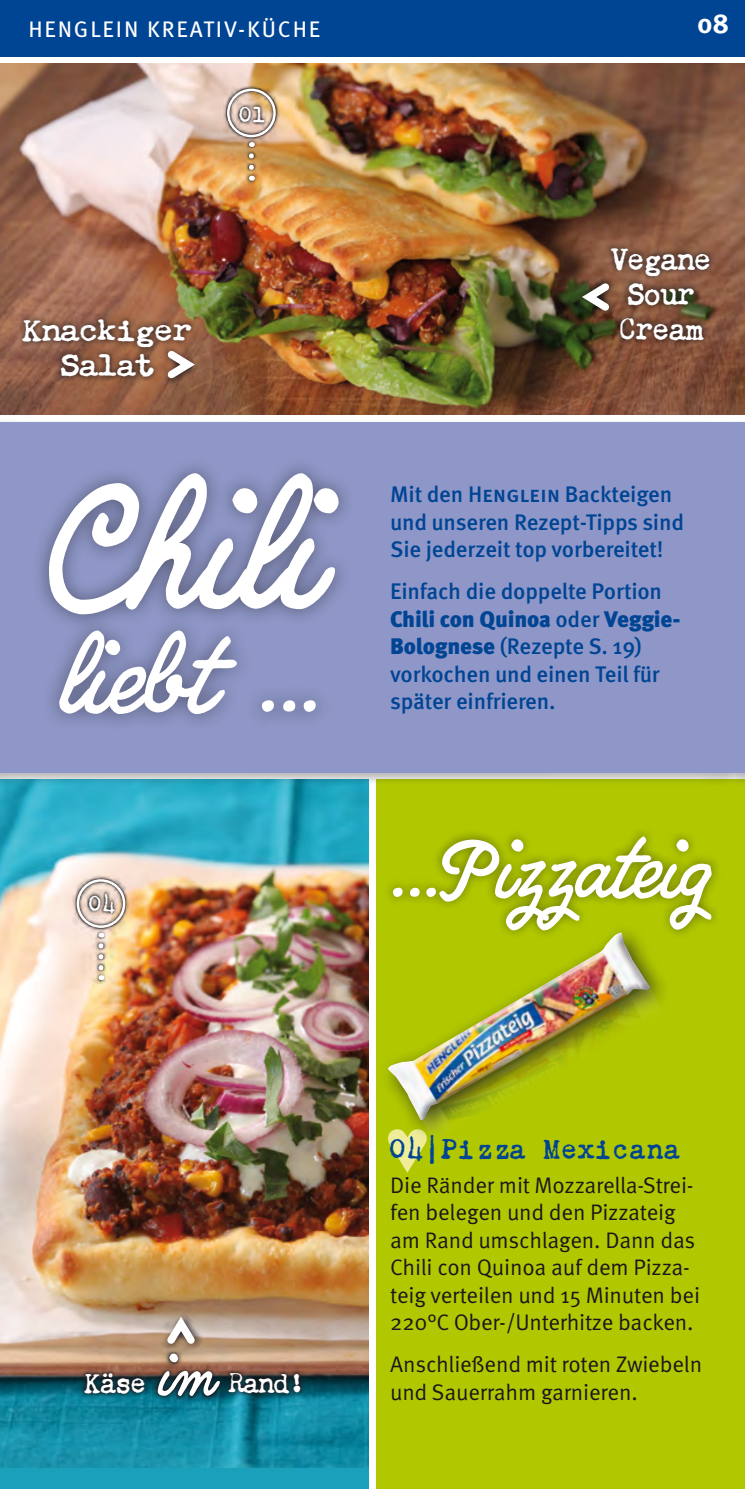
<style>
.page{position:relative;width:745px;height:1489px;background:#fff}
.page>*{position:absolute;margin:0;border:0;box-sizing:border-box;transform-origin:0 0}
.Fliesstext{font:143px "Quimby Gubernatorial";color:#fff}
.Fliesstext-2{font:87.5px "Quimby Gubernatorial";color:#fff}
.Fliesstext-3{font:70px "Quimby Gubernatorial";letter-spacing:-.01em;color:#fff}
.Fliesstext-4{font:500 27.5px/35px "Chandler 42";color:#fff;text-align:center}
.Fliesstext-5{font:500 27.5px/35px "Chandler 42";color:#fff;text-align:center;scale:1.13 1}
.t1{font:700 27.5px "Meta Pro";color:#fff}
.Fliesstext-6{font:500 25px "Chandler 42";letter-spacing:.08em;color:#004494}
.Fliesstext-7{font:500 25px "Chandler 42";color:#fff}
.Fliesstext-8{font:22.5px/27.5px "Meta Pro Norm";letter-spacing:-.01em;color:#1a171c}
.Fliesstext-9{font:500 22.5px/27.5px "Meta Pro";letter-spacing:-.015em;color:#004494}
.Headline{font:22.5px "Meta Pro";letter-spacing:.08em;color:#fff}
.t2{font:500 20px "Chandler 42";color:#fff}
.s1{font-weight:900}
.s2{font-family:"Quimby Gubernatorial";font-weight:400;font-size:50px}
</style>
<div class="page">
<div style="left:0;top:0;width:744px;height:57px;background:#004494"></div>
<hr style="left:744px;top:64px;width:1px;height:351px;background:#dfdb00">
<div style="left:376px;top:780px;width:368px;height:708px;background:#b1c800"></div>
<hr style="left:744px;top:780px;width:1px;height:350px;background:#dfdb00">
<hr style="left:744px;top:1137px;width:1px;height:351px;background:#95827b">
<div style="left:0;top:780px;width:369px;height:708px;background:#1aa0bb"></div>
<img style="left:0;top:785px;width:369px;height:682px">
<svg style="left:78px;top:1347px;width:228px;height:54px;background:#5b5d57"></svg>
<img style="left:0;top:64px;width:744px;height:351px">
<svg style="left:16px;top:313px;width:181px;height:70px;background:#7e5440"></svg>
<div style="left:383px;top:825px;width:339px;height:115px;background:#1a171c;opacity:.5"></div>
<hr style="left:744px;top:422px;width:1px;height:350px;background:#95827b">
<div style="left:0;top:419px;width:744px;height:366px;background:#1a171c;opacity:.3"></div>
<div style="left:0;top:422px;width:744px;height:350px;background:#8e97c7"></div>
<div style="left:31px;top:456px;width:324px;height:276px;background:#1a171c;opacity:.5"></div>
<svg style="left:147px;top:336px;width:56px;height:56px;background:#986d55"></svg>
<svg style="left:604px;top:242px;width:110px;height:104px;background:#6d4b37"></svg>
<svg style="left:573px;top:269px;width:56px;height:56px;background:#725a43"></svg>
<svg style="left:153px;top:1308px;width:56px;height:56px;background:#b7a08a"></svg>
<svg style="left:389px;top:1143px;width:37px;height:30px"></svg>
<img style="left:222px;top:85px;width:57px;height:100px">
<div style="left:227px;top:89px;width:48px;height:48px;border:2px solid #fff;border-radius:50%"></div>
<svg style="left:249px;top:156px;width:5px;height:25px"></svg>
<svg style="left:72px;top:875px;width:57px;height:108px;background:#dfc8b0"></svg>
<div style="left:77px;top:879px;width:48px;height:48px;border:2px solid #fff;border-radius:50%"></div>
<svg style="left:98px;top:945px;width:5px;height:35px"></svg>
<div style="left:376px;top:921px;width:296px;height:222px;background:#1a171c;opacity:.75"></div>
<svg style="left:376px;top:919px;width:284px;height:211px"></svg>
<img style="left:380px;top:923px;width:283px;height:205px">
<p class="Headline" style="left:28px;top:12px;width:293px">HENGLEIN KREATIV-KÜCHE</p>
<p class="t2" style="left:239px;top:103px;width:27px">01</p>
<p class="Fliesstext-5" style="left:23px;top:312px;width:151px">Knackiger<br>Salat</p>
<p class="Fliesstext" style="left:44px;top:471px;width:273px">Chili</p>
<p class="Fliesstext-2" style="left:56px;top:629px;width:261px">liebt …</p>
<p class="t2" style="left:89px;top:892px;width:27px">04</p>
<p class="t1" style="left:696px;top:2px;width:33px">08</p>
<p class="Fliesstext-4" style="left:610px;top:242px;width:101px">Vegane<br>Sour<br>Cream</p>
<p class="Fliesstext-9" style="left:390px;top:479px;width:295px">Mit den Henglein Backteigen und unseren Rezept-Tipps sind<br>Sie jederzeit top vorbereitet!</p>
<p class="Fliesstext-9" style="left:390px;top:576px;width:291px">Einfach die doppelte Portion<br><span class="s1">Chili con Quinoa</span> oder <span class="s1">Veggie-<br>Bolognese</span> (Rezepte S. 19) vorkochen und einen Teil für später einfrieren.</p>
<p class="Fliesstext-3" style="left:386px;top:831px;width:323px">…Pizzateig</p>
<p class="Fliesstext-7" style="left:85px;top:1368px;width:220px">Käse <span class="s2">im</span> Rand!</p>
<p class="Fliesstext-6" style="left:390px;top:1134px;width:291px">04|Pizza Mexicana</p>
<p class="Fliesstext-8" style="left:390px;top:1169px;width:311px">Die Ränder mit Mozzarella-Strei&shy;fen belegen und den Pizzateig am Rand umschlagen. Dann das<br>Chili con Quinoa auf dem Pizza&shy;teig verteilen und 15 Minuten bei<br>220°C Ober-/Unterhitze backen.</p>
<p class="Fliesstext-8" style="left:390px;top:1348px;width:313px">Anschließend mit roten Zwiebeln und Sauerrahm garnieren.</p>
</div>
